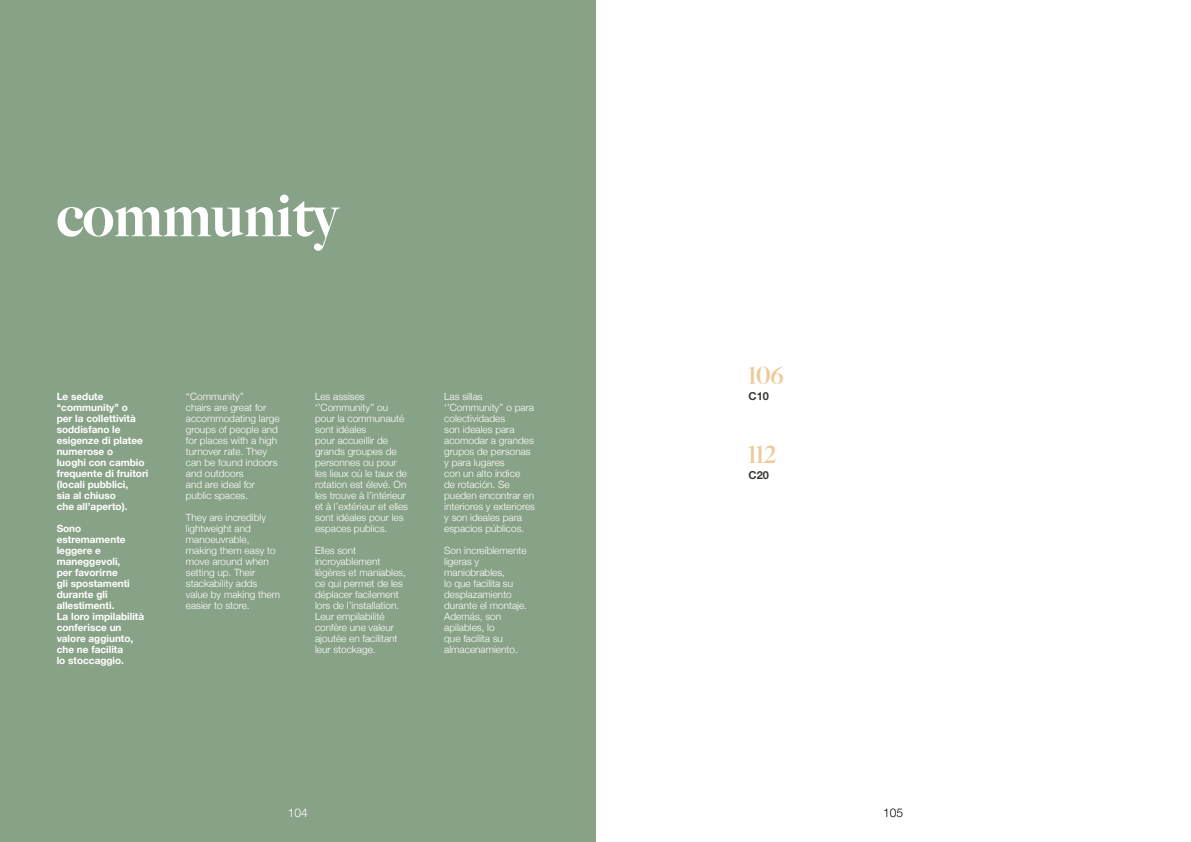
<style>
.page{position:relative;width:1191px;height:842px;background:#fff}
.page>*{position:absolute;margin:0;border:0;box-sizing:border-box;transform-origin:0 0}
.t1{font:900 60px "Big Caslon FB";color:#fff}
.t2{font:900 24px "Big Caslon FB";letter-spacing:.005em;color:#eecb9c}
.t3{font:300 12px "Helvetica Neue LT Pro";color:#fff}
.t4{font:300 12px "Helvetica Neue LT Pro";color:#000}
.t5{font:700 11px "Helvetica Neue";color:#3d3832}
.t6{font:300 10px/11px "Helvetica Neue";color:#fff}
.t7{font:700 10px/11px "Helvetica Neue";color:#fff}
</style>
<div class="page">
<div style="left:0;top:0;width:595px;height:842px;background:#88a287"></div>
<h1 class="t1" style="left:57px;top:179px;width:282px">community</h1>
<p class="t7" style="left:57px;top:390px;width:93px">Le sedute ‘‘community’’ o<br>per la collettività soddisfano le esigenze di platee numerose o<br>luoghi con cambio frequente di fruitori (locali pubblici,<br>sia al chiuso<br>che all’aperto).</p>
<p class="t7" style="left:57px;top:522px;width:89px">Sono estremamente leggere e maneggevoli,<br>per favorirne<br>gli spostamenti durante gli allestimenti.<br>La loro impilabilità conferisce un valore aggiunto, che ne facilita<br>lo stoccaggio.</p>
<p class="t6" style="left:186px;top:390px;width:95px">‘‘Community’’<br>chairs are great for accommodating large groups of people and for places with a high turnover rate. They can be found indoors and outdoors<br>and are ideal for public spaces.</p>
<p class="t6" style="left:186px;top:511px;width:96px">They are incredibly lightweight and manoeuvrable, making them easy to move around when setting up. Their stackability adds value by making them easier to store.</p>
<p class="t6" style="left:315px;top:390px;width:94px">Les assises ‘’Community’’ ou pour la communauté sont idéales<br>pour accueillir de grands groupes de personnes ou pour les lieux où le taux de rotation est élevé. On les trouve à l’intérieur et à l’extérieur et elles sont idéales pour les espaces publics.</p>
<p class="t6" style="left:315px;top:544px;width:92px">Elles sont incroyablement légères et maniables, ce qui permet de les déplacer facilement lors de l’installation.<br>Leur empilabilité confère une valeur ajoutée en facilitant leur stockage.</p>
<p class="t6" style="left:444px;top:390px;width:92px">Las sillas ‘’Community’’ o para colectividades<br>son ideales para acomodar a grandes grupos de personas y para lugares<br>con un alto índice<br>de rotación. Se pueden encontrar en interiores y exteriores y son ideales para espacios públicos.</p>
<p class="t6" style="left:444px;top:544px;width:84px">Son increíblemente ligeras y maniobrables,<br>lo que facilita su desplazamiento durante el montaje.<br>Además, son apilables, lo<br>que facilita su almacenamiento.</p>
<h2 class="t2" style="left:748px;top:361px;width:37px">106</h2>
<p class="t5" style="left:748px;top:390px;width:22px">C10</p>
<h2 class="t2" style="left:748px;top:440px;width:29px">112</h2>
<p class="t5" style="left:748px;top:468px;width:22px">C20</p>
<p class="t3" style="left:288px;top:805px;width:22px">104</p>
<p class="t4" style="left:883px;top:805px;width:22px">105</p>
</div>
